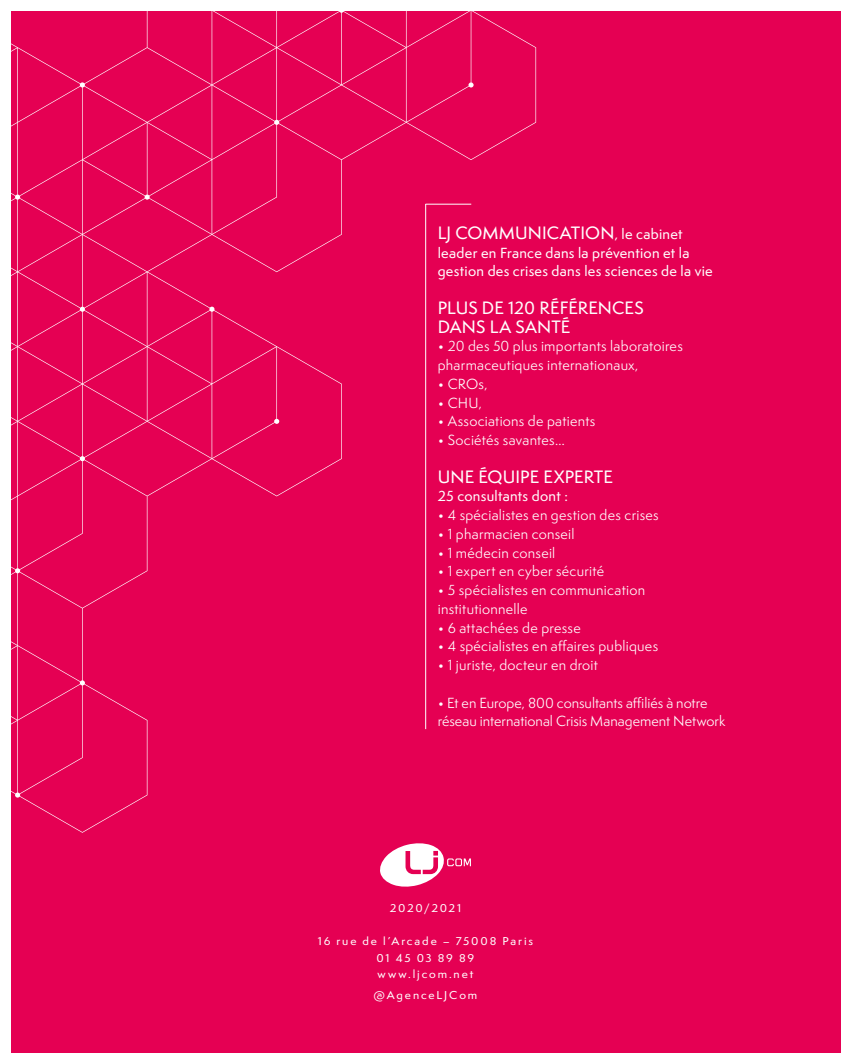
<style>
.page{position:relative;width:851px;height:1063px;background:#fff}
.page>*{position:absolute;margin:0;border:0;box-sizing:border-box;transform-origin:0 0}
.t1{font:500 16.5px/18.8px "Semplicita Pro";letter-spacing:.005em;color:#fff}
.t2{font:13.5px/18.8px "Semplicita Pro";letter-spacing:.02em;color:#fff}
.t3{font:500 13.5px/18.8px "Semplicita Pro";letter-spacing:.02em;color:#fff}
.t4{font:13.5px/18.8px "Semplicita Pro";color:#fff}
.t5{font:500 10.5px/16.5px "Semplicita Pro";letter-spacing:.165em;color:#fff;text-align:center;scale:1.05 1}
.s1{font-size:13.5px}
</style>
<div class="page">
<div style="left:11px;top:11px;width:829px;height:1041px;background:#e50053"></div>
<svg style="left:11px;top:11px;width:462px;height:787px"></svg>
<hr style="left:425px;top:204px;width:46px;height:1px;background:#fff">
<hr style="left:425px;top:204px;width:1px;height:525px;background:#fff">
<svg style="left:380px;top:843px;width:91px;height:44px"></svg>
<p class="t1" style="left:437px;top:223px;width:246px">LJ COMMUNICATION<span class="s1">, le cabinet</span></p>
<p class="t3" style="left:437px;top:243px;width:276px">leader en France dans la prévention et la gestion des crises dans les sciences de la vie</p>
<p class="t1" style="left:437px;top:298px;width:208px">PLUS DE 120 RÉFÉRENCES<br>DANS LA SANTÉ</p>
<p class="t2" style="left:437px;top:337px;width:246px">• 20 des 50 plus importants laboratoires pharmaceutiques internationaux,</p>
<p class="t2" style="left:437px;top:374px;width:51px">• CROs,</p>
<p class="t2" style="left:437px;top:393px;width:46px">• CHU,</p>
<p class="t2" style="left:437px;top:412px;width:159px">• Associations de patients</p>
<p class="t2" style="left:437px;top:430px;width:129px">• Sociétés savantes…</p>
<p class="t1" style="left:437px;top:467px;width:177px">UNE ÉQUIPE EXPERTE</p>
<p class="t3" style="left:437px;top:487px;width:132px">25 consultants dont :</p>
<p class="t2" style="left:437px;top:505px;width:222px">• 4 spécialistes en gestion des crises</p>
<p class="t2" style="left:437px;top:524px;width:138px">• 1 pharmacien conseil</p>
<p class="t2" style="left:437px;top:543px;width:119px">• 1 médecin conseil</p>
<p class="t2" style="left:437px;top:562px;width:168px">• 1 expert en cyber sécurité</p>
<p class="t2" style="left:437px;top:580px;width:209px">• 5 spécialistes en communication institutionnelle</p>
<p class="t2" style="left:437px;top:618px;width:144px">• 6 attachées de presse</p>
<p class="t2" style="left:437px;top:637px;width:222px">• 4 spécialistes en affaires publiques</p>
<p class="t2" style="left:437px;top:655px;width:162px">• 1 juriste, docteur en droit</p>
<p class="t4" style="left:437px;top:693px;width:289px">• Et en Europe, 800 consultants affiliés à notre réseau international Crisis Management Network</p>
<p class="t5" style="left:390px;top:900px;width:69px">2020/2021</p>
<p class="t5" style="left:318px;top:933px;width:206px">16 rue de l’Arcade – 75008 Paris<br>01 45 03 89 89<br>www.ljcom.net</p>
<p class="t5" style="left:373px;top:987px;width:100px">@AgenceLJCom</p>
</div>
